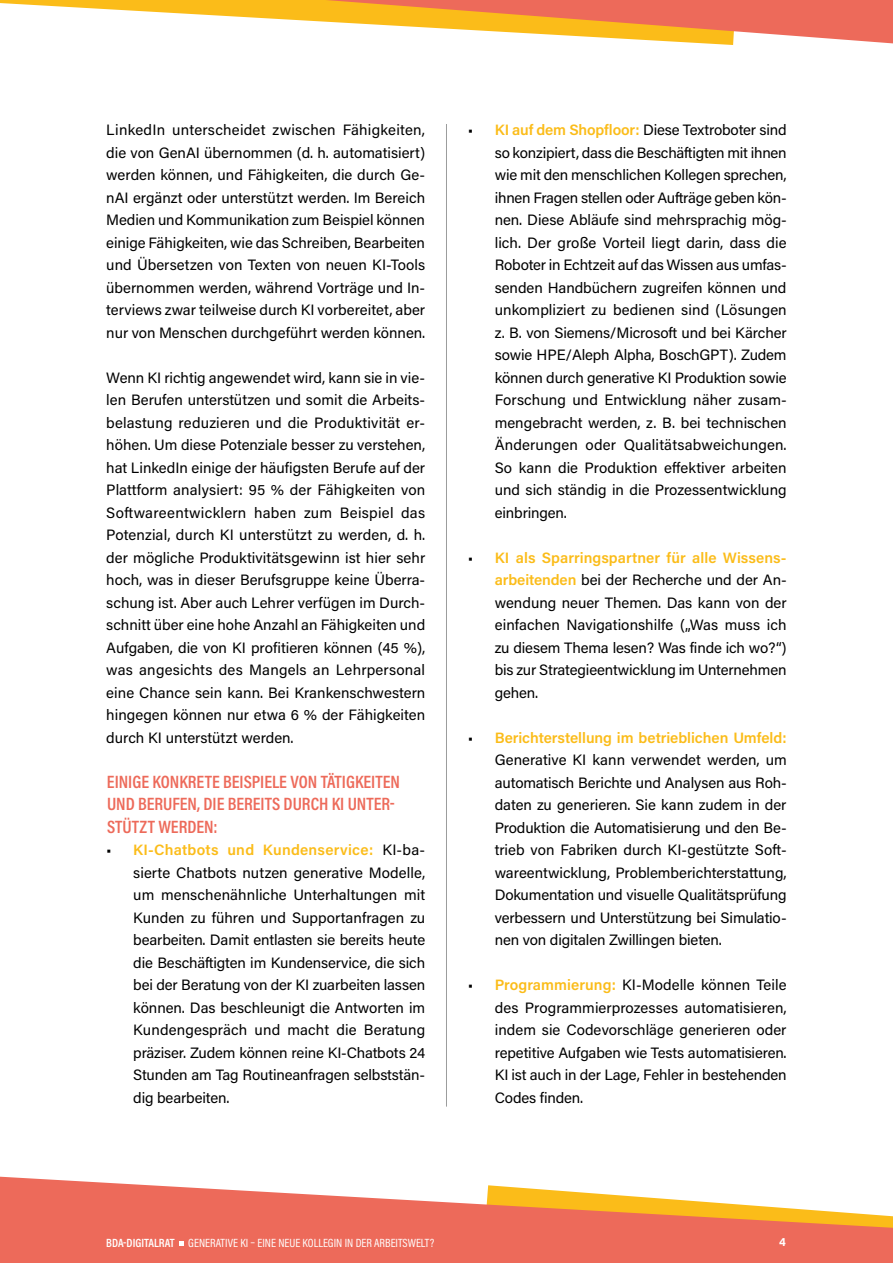
<style>
.page{position:relative;width:893px;height:1263px;background:#fff}
.page>*{position:absolute;margin:0;border:0;box-sizing:border-box;transform-origin:0 0}
.t1{font:600 18px/22.5px "Acumin Pro Cond";color:#ed6a5a}
.Fließtext{font:15px/22.5px "Acumin Pro";letter-spacing:-.01em;color:#000;text-align:justify}
.t2{font:12px "Acumin Pro Cond";color:#fff}
.t3{font:700 12px "Acumin Pro";color:#fff}
.s1{font-weight:600;color:#fbbc19}
.s2{font-weight:600}
</style>
<div class="page">
<hr style="left:446px;top:124px;width:1px;height:982px;background:#9c9d9d">
<svg style="left:0;top:1176px;width:893px;height:87px;fill:#ed6a5a"></svg>
<svg style="left:179px;top:1241px;width:5px;height:5px"></svg>
<svg style="left:0;top:0;width:893px;height:45px"></svg>
<p class="Fließtext" style="left:106px;top:118px;width:320px">LinkedIn unterscheidet zwischen Fähigkeiten, die von GenAI übernommen (d. h. automatisiert) werden können, und Fähigkeiten, die durch Ge&shy;nAI ergänzt oder unterstützt werden. Im Bereich Medien und Kommunikation zum Beispiel können einige Fähigkeiten, wie das Schreiben, Bearbeiten und Übersetzen von Texten von neuen KI-Tools übernommen werden, während Vorträge und In&shy;terviews zwar teilweise durch KI vorbereitet, aber nur von Menschen durchgeführt werden können.</p>
<p class="Fließtext" style="left:106px;top:365px;width:321px">Wenn KI richtig angewendet wird, kann sie in vie&shy;len Berufen unterstützen und somit die Arbeits&shy;belastung reduzieren und die Produktivität er&shy;höhen. Um diese Potenziale besser zu verstehen, hat LinkedIn einige der häufigsten Berufe auf der Plattform analysiert: 95 % der Fähigkeiten von Softwareentwicklern haben zum Beispiel das Potenzial, durch KI unterstützt zu werden, d. h. der mögliche Produktivitätsgewinn ist hier sehr hoch, was in dieser Berufsgruppe keine Überra&shy;schung ist. Aber auch Lehrer verfügen im Durch&shy;schnitt über eine hohe Anzahl an Fähigkeiten und Aufgaben, die von KI profitieren können (45 %), was angesichts des Mangels an Lehrpersonal eine Chance sein kann. Bei Krankenschwestern hingegen können nur etwa 6 % der Fähigkeiten durch KI unterstützt werden.</p>
<h2 class="t1" style="left:107px;top:770px;width:294px">EINIGE KONKRETE BEISPIELE VON TÄTIGKEITEN<br>UND BERUFEN, DIE BEREITS DURCH KI UNTER-<br>STÜTZT WERDEN:</h2>
<p class="Fließtext" style="left:133px;top:838px;width:294px;text-indent:-27px">• <span class="s1">KI-Chatbots und Kundenservice:</span> KI-ba&shy;sierte Chatbots nutzen generative Modelle, um menschenähnliche Unterhaltungen mit Kunden zu führen und Supportanfragen zu bearbeiten. Damit entlasten sie bereits heute die Beschäftigten im Kundenservice, die sich bei der Beratung von der KI zuarbeiten lassen können. Das beschleunigt die Antworten im Kundengespräch und macht die Beratung präziser. Zudem können reine KI-Chatbots 24<br>Stunden am Tag Routineanfragen selbststän&shy;dig bearbeiten.</p>
<p class="Fließtext" style="left:495px;top:118px;width:293px;text-indent:-27px">• <span class="s1">KI auf dem Shopfloor:</span> Diese Textroboter sind so konzipiert, dass die Beschäftigten mit ihnen wie mit den menschlichen Kollegen sprechen, ihnen Fragen stellen oder Aufträge geben kön&shy;nen. Diese Abläufe sind mehrsprachig mög&shy;lich. Der große Vorteil liegt darin, dass die Roboter in Echtzeit auf das Wissen aus umfas&shy;senden Handbüchern zugreifen können und unkompliziert zu bedienen sind (Lösungen z. B. von Siemens/Microsoft und bei Kärcher sowie HPE/Aleph Alpha, BoschGPT). Zudem können durch generative KI Produktion sowie Forschung und Entwicklung näher zusam&shy;mengebracht werden, z. B. bei technischen Änderungen oder Qualitätsabweichungen.<br>So kann die Produktion effektiver arbeiten und sich ständig in die Prozessentwicklung einbringen.</p>
<p class="Fließtext" style="left:495px;top:545px;width:293px;text-indent:-27px">• <span class="s1">KI als Sparringspartner für alle Wissens&shy;arbeitenden</span> bei der Recherche und der An&shy;wendung neuer Themen. Das kann von der einfachen Navigationshilfe („Was muss ich zu diesem Thema lesen? Was finde ich wo?“) bis zur Strategieentwicklung im Unternehmen gehen.</p>
<p class="Fließtext" style="left:495px;top:725px;width:293px;text-indent:-27px">• <span class="s1">Berichterstellung im betrieblichen Umfeld:<br></span>Generative KI kann verwendet werden, um automatisch Berichte und Analysen aus Roh&shy;daten zu generieren. Sie kann zudem in der Produktion die Automatisierung und den Be&shy;trieb von Fabriken durch KI-gestützte Soft&shy;wareentwicklung, Problemberichterstattung, Dokumentation und visuelle Qualitätsprüfung verbessern und Unterstützung bei Simulatio&shy;nen von digitalen Zwillingen bieten.</p>
<p class="Fließtext" style="left:495px;top:973px;width:293px;text-indent:-27px">• <span class="s1">Programmierung:</span> KI-Modelle können Teile des Programmierprozesses automatisieren, indem sie Codevorschläge generieren oder repetitive Aufgaben wie Tests automatisieren.<br>KI ist auch in der Lage, Fehler in bestehenden Codes finden.</p>
<p class="t2" style="left:106px;top:1235px;width:329px"><span class="s2">BDA-DIGITALRAT</span> GENERATIVE KI – EINE NEUE KOLLEGIN IN DER ARBEITSWELT?</p>
<p class="t3" style="left:779px;top:1234px;width:8px">4</p>
</div>
